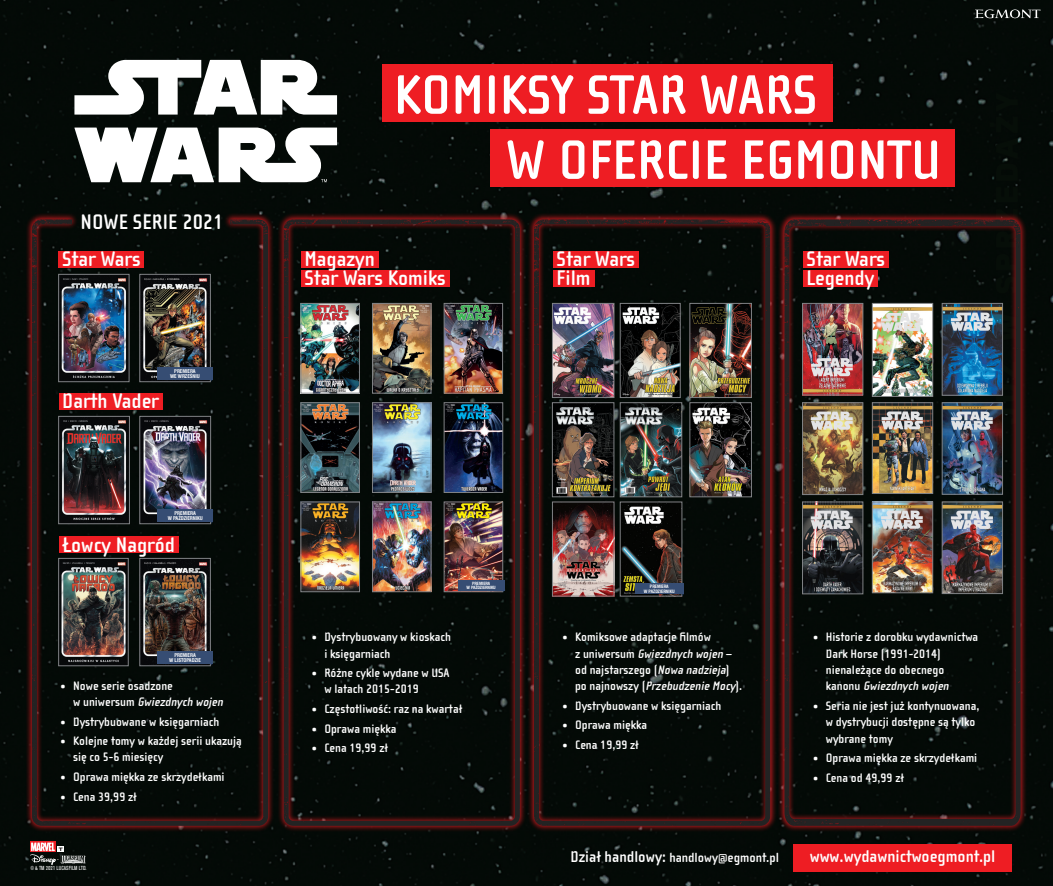
<style>
.page{position:relative;width:1053px;height:886px;background:#fff}
.page>*{position:absolute;margin:0;border:0;box-sizing:border-box;transform-origin:0 0}
.t1{font:700 56.88px "Cholla Sans OTCE";color:#fff}
.t2{font:700 21.62px "Cholla Sans OTCE";color:#fff}
.t3{font:700 17.38px "Cholla Sans OTCE";color:#fff}
.t4{font:700 13.62px "Cholla Sans OTCE";color:#fff}
.t5{font:700 12.62px/16.4px "Cholla Sans OTCE";color:#fff}
.t6{font:semi-condensed 6.12px "Craft Gothic";color:#fff}
.t7{font:700 5.12px/5.1px "Swis 721 Cn EU";letter-spacing:-.01em;color:#fff;text-align:center}
.t8{font:700 4.5px/4.5px "Swis 721 Cn EU";letter-spacing:-.01em;color:#fff;text-align:center}
.t9{font:700 4.25px/4.2px "Swis 721 Cn EU";letter-spacing:-.01em;color:#fff;text-align:center}
.s1{font-style:italic}
.s2{font-size:16.12px}
</style>
<div class="page">
<div style="left:0;top:0;width:1052px;height:886px;background:#040a07"></div>
<svg style="left:74px;top:128px;width:263px;height:54px"></svg>
<svg style="left:74px;top:60px;width:263px;height:55px"></svg>
<div style="left:382px;top:64px;width:450px;height:57px;background:#ee1d23"></div>
<div style="left:491px;top:129px;width:464px;height:57px;background:#ee1d23"></div>
<svg style="left:30px;top:842px;width:55px;height:23px"></svg>
<svg style="left:974px;top:9px;width:66px;height:9px"></svg>
<div style="left:793px;top:844px;width:218px;height:27px;background:#ee1d23"></div>
<div style="left:778px;top:213px;width:248px;height:619px;background:#ee1d23;opacity:.8"></div>
<img style="left:784px;top:219px;width:236px;height:607px">
<div style="left:527px;top:213px;width:249px;height:619px;background:#ee1d23;opacity:.8"></div>
<img style="left:534px;top:219px;width:236px;height:607px">
<div style="left:26px;top:213px;width:248px;height:619px;background:#ee1d23;opacity:.8"></div>
<img style="left:32px;top:219px;width:236px;height:607px">
<div style="left:277px;top:213px;width:249px;height:619px;background:#ee1d23;opacity:.8"></div>
<img style="left:284px;top:219px;width:236px;height:607px">
<p class="t2" style="left:81px;top:209px;width:144px">NOWE SERIE 2021</p>
<p class="t2" style="left:62px;top:247px;width:80px">Star Wars</p>
<p class="t2" style="left:62px;top:389px;width:98px">Darth Vader</p>
<p class="t7" style="left:170px;top:369px;width:31px">PREMIERA<br>WE WRZEŚNIU</p>
<p class="t7" style="left:168px;top:511px;width:37px">PREMIERA<br>W PAŹDZIERNIKU</p>
<p class="t2" style="left:62px;top:532px;width:114px">Łowcy Nagród</p>
<p class="t7" style="left:169px;top:653px;width:33px">PREMIERA<br>W LISTOPADZIE</p>
<p class="t5" style="left:73px;top:678px;width:154px;text-indent:-13px">• Nowe serie osadzone<br>w u n i w e rs u m <span class="s1">Gwiezdnych wojen</span></p>
<p class="t5" style="left:60px;top:713px;width:160px">• Dystrybuowane w księgarniach</p>
<p class="t5" style="left:73px;top:733px;width:170px;text-indent:-13px">• Kolejne tomy w każdej serii ukazują się co 5-6 miesięcy</p>
<p class="t5" style="left:60px;top:769px;width:166px">• Oprawa miękka ze skrzydełkami</p>
<p class="t5" style="left:60px;top:789px;width:78px">• Cena 39,99 zł</p>
<p class="t6" style="left:30px;top:864px;width:58px">© &amp; TM 2021 LUCASFILM LTD.</p>
<p class="t1" style="left:393px;top:63px;width:425px">KOMIKSY STAR WARS</p>
<p class="t2" style="left:304px;top:247px;width:72px">Magazyn</p>
<p class="t2" style="left:304px;top:266px;width:143px">Star Wars Komiks</p>
<p class="t1" style="left:505px;top:128px;width:437px">W OFERCIE EGMONTU</p>
<p class="t2" style="left:556px;top:247px;width:80px">Star Wars</p>
<p class="t2" style="left:556px;top:266px;width:35px">Film</p>
<p class="t2" style="left:806px;top:247px;width:80px">Star Wars</p>
<p class="t2" style="left:806px;top:266px;width:69px">Legendy</p>
<p class="t9" style="left:466px;top:581px;width:31px">PREMIERA<br>W PAŹDZIERNIKU</p>
<p class="t5" style="left:324px;top:629px;width:128px;text-indent:-13px">• Dystrybuowany w kioskach i księgarniach</p>
<p class="t5" style="left:324px;top:665px;width:127px;text-indent:-13px">• Różne cykle wydane w USA w latach 2015-2019</p>
<p class="t5" style="left:311px;top:701px;width:152px">• Częstotliwość: raz na kwartał</p>
<p class="t5" style="left:311px;top:721px;width:86px">• Oprawa miękka</p>
<p class="t5" style="left:311px;top:740px;width:78px">• Cena 19,99 zł</p>
<p class="t8" style="left:644px;top:585px;width:32px">PREMIERA<br>W PAŹDZIERNIKU</p>
<p class="t5" style="left:575px;top:629px;width:168px;text-indent:-13px">• Komiksowe adaptacje filmów<br>z u n i w e rs u m <span class="s1">Gwiezdnych wojen</span> – od najstarszego (<span class="s1">Nowa nadzieja</span>)<br>p o n aj n o w szy ( <span class="s1">Przebudzenie Mocy</span>) .</p>
<p class="t5" style="left:562px;top:698px;width:160px">• Dystrybuowane w księgarniach</p>
<p class="t5" style="left:562px;top:717px;width:86px">• Oprawa miękka</p>
<p class="t5" style="left:562px;top:737px;width:78px">• Cena 19,99 zł</p>
<p class="t5" style="left:825px;top:629px;width:154px;text-indent:-13px">• Historie z dorobku wydawnictwa<br>Dark Horse (1991-2014) nienależące do obecnego<br>k a n o n u <span class="s1">Gwiezdnych wojen</span></p>
<p class="t5" style="left:825px;top:698px;width:155px;text-indent:-13px">• Seria nie jest już kontynuowana, w dystrybucji dostępne są tylko wybrane tomy</p>
<p class="t5" style="left:813px;top:750px;width:166px">• Oprawa miękka ze skrzydełkami</p>
<p class="t5" style="left:813px;top:770px;width:93px">• Cena od 49,99 zł</p>
<p class="t4" style="left:570px;top:850px;width:210px"><span class="s2">Dział handlowy:</span> handlowy@egmont.pl</p>
<p class="t3" style="left:809px;top:846px;width:187px">www.wydawnictwoegmont.pl</p>
</div>
